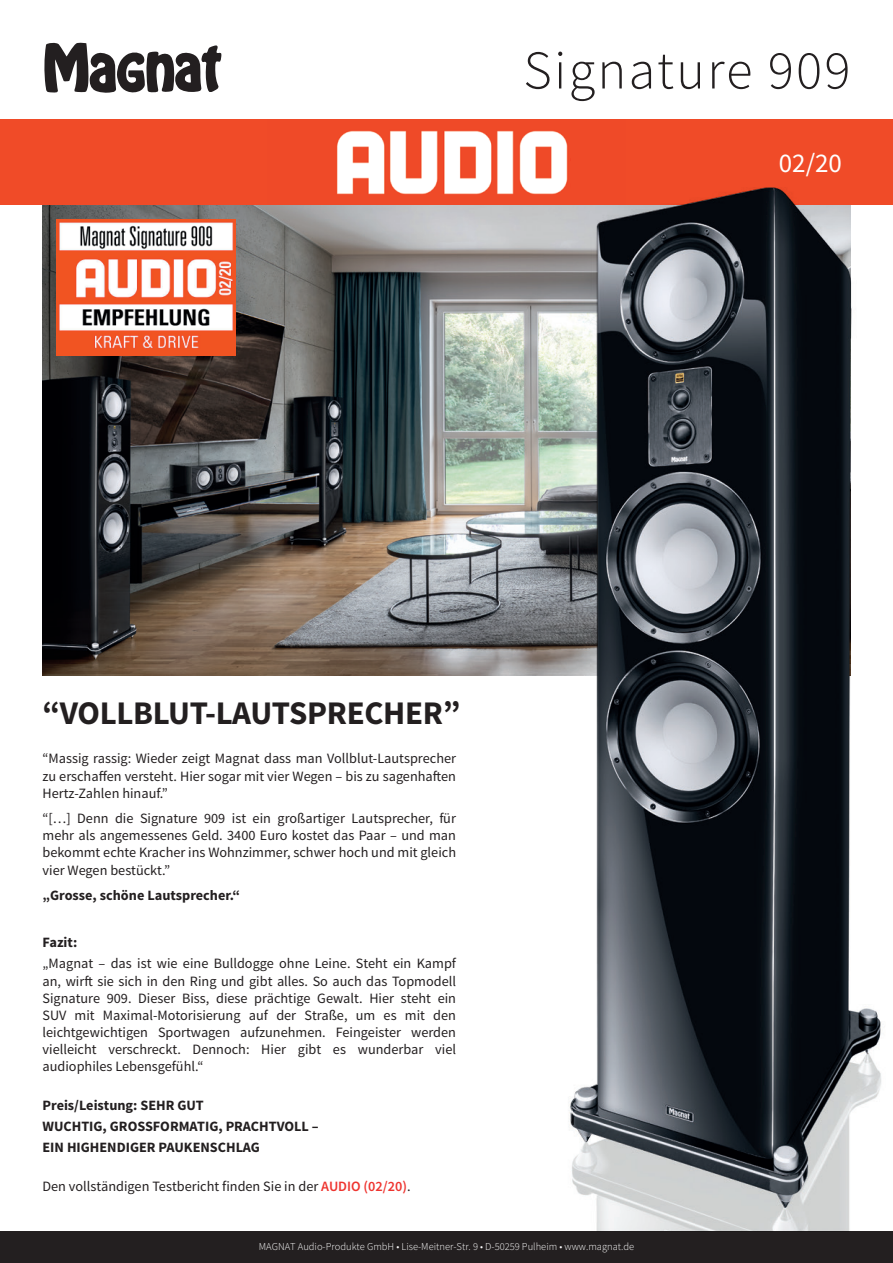
<style>
.page{position:relative;width:893px;height:1263px;background:#fff}
.page>*{position:absolute;margin:0;border:0;box-sizing:border-box;transform-origin:0 0}
.t1{font:300 54.6px "Source Sans Pro";letter-spacing:.04em;color:#231f20}
.t2{font:700 33px "Source Sans Pro";letter-spacing:-.01em;color:#231f20}
.t3{font:27px "Source Sans Pro";color:#fff}
.t4{font:14.25px/17.1px "Source Sans Pro";color:#231f20;text-align:justify}
.t5{font:700 14.25px/21.3px "Source Sans Pro";color:#231f20}
.t6{font:300 10.5px "Source Sans Pro";color:#fff}
.s1{font-weight:600;color:#ee342f}
</style>
<div class="page">
<img style="left:43px;top:204px;width:498px;height:471px">
<div style="left:0;top:1231px;width:893px;height:32px;background:#231f20"></div>
<svg style="left:44px;top:43px;width:177px;height:50px"></svg>
<div style="left:0;top:119px;width:893px;height:85px;background:#f04b28"></div>
<img style="left:337px;top:130px;width:231px;height:65px">
<img style="left:541px;top:188px;width:352px;height:1043px">
<img style="left:571px;top:188px;width:309px;height:1020px">
<img style="left:57px;top:219px;width:179px;height:137px">
<h1 class="t1" style="left:523px;top:37px;width:329px">Signature 909</h1>
<h3 class="t3" style="left:779px;top:146px;width:65px">02/20</h3>
<h2 class="t2" style="left:43px;top:692px;width:419px">“VOLLBLUT-LAUTSPRECHER”</h2>
<p class="t4" style="left:43px;top:750px;width:415px">“Massig rassig: Wieder zeigt Magnat dass man Vollblut-Lautsprecher zu erschaffen versteht. Hier sogar mit vier Wegen – bis zu sagenhaften Hertz-Zahlen hinauf.”</p>
<p class="t4" style="left:43px;top:810px;width:415px">“[…] Denn die Signature 909 ist ein großartiger Lautsprecher, für mehr als angemessenes Geld. 3400 Euro kostet das Paar – und man bekommt echte Kracher ins Wohnzimmer, schwer hoch und mit gleich vier Wegen bestückt.”</p>
<p class="t5" style="left:43px;top:885px;width:199px">„Grosse, schöne Lautsprecher.“</p>
<p class="t5" style="left:43px;top:932px;width:36px">Fazit:</p>
<p class="t4" style="left:43px;top:955px;width:415px">„Magnat – das ist wie eine Bulldogge ohne Leine. Steht ein Kampf an, wirft sie sich in den Ring und gibt alles. So auch das Topmodell Signature 909. Dieser Biss, diese prächtige Gewalt. Hier steht ein SUV mit Maximal-Motorisierung auf der Straße, um es mit den leichtgewichtigen Sportwagen aufzunehmen. Feingeister werden vielleicht verschreckt. Dennoch: Hier gibt es wunderbar viel audiophiles Lebensgefühl.“</p>
<p class="t5" style="left:43px;top:1095px;width:278px">Preis/Leistung: SEHR GUT<br>WUCHTIG, GROSSFORMATIG, PRACHTVOLL –<br>EIN HIGHENDIGER PAUKENSCHLAG</p>
<p class="t4" style="left:43px;top:1177px;width:370px">Den vollständigen Testbericht finden Sie in der <span class="s1">AUDIO (02/20)</span>.</p>
<p class="t6" style="left:259px;top:1240px;width:377px">MAGNAT Audio-Produkte GmbH • Lise-Meitner-Str. 9 • D-50259 Pulheim • www.magnat.de</p>
</div>
